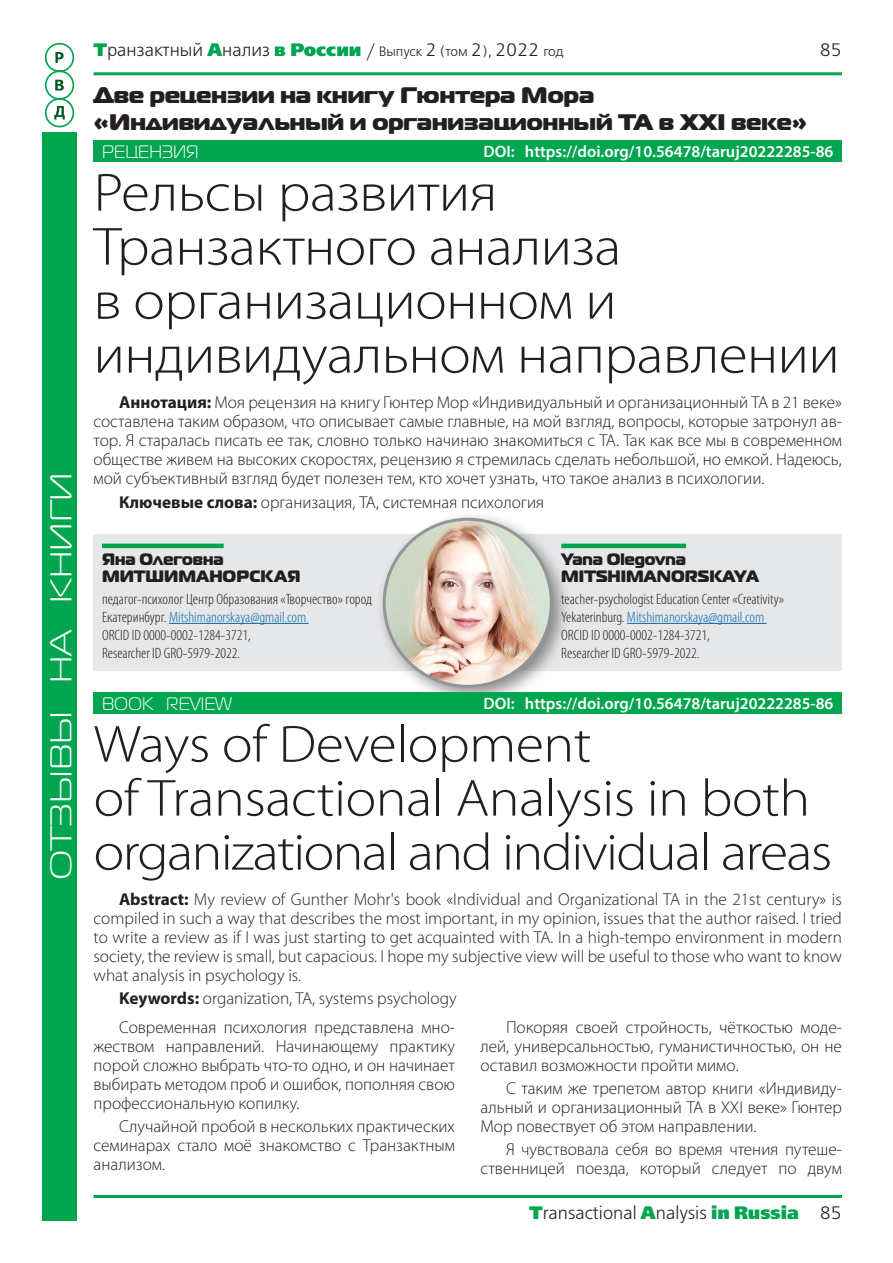
<style>
.page{position:relative;width:893px;height:1263px;background:#fff}
.page>*{position:absolute;margin:0;border:0;box-sizing:border-box;transform-origin:0 0}
.Заголовок{font:300 54px/54px "Myriad Pro";letter-spacing:-.01em;color:#231f20;scale:1.1 1}
.Заголовок-2{font:300 52.5px/54px "Myriad Pro";letter-spacing:-.01em;color:#231f20;scale:1.1 1}
.t1{font:30px "Magistral C";color:#fff;scale:1.3 1}
.Подзаголовок{font:22.5px/27px "Magistral Black C";color:#231f20;scale:1.1 1}
.t2{font:18px "Free Set Light C";color:#231f20}
.Рубрика_Справка{font:18px "Magistral C";color:#fff}
.t3{font:300 17.25px/18.9px "Myriad Pro";color:#231f20;text-align:justify}
.Рубрика_Справка-2{font:600 16.5px "Myriad Pro";color:#fff}
.Avtor{font:16.5px/16.5px "Magistral Black C";color:#231f20}
.Avtor_текст{font:300 condensed 15px/18px "Myriad Pro";color:#231f20;scale:1.05 1}
.s1{font-family:"Free Set Extra Bold C";color:#00a54f}
.s2{font-size:13.5px}
.s3{font-weight:700}
.s4{color:#0e6aab}
</style>
<div class="page">
<svg style="left:44px;top:43px;width:31px;height:85px"></svg>
<hr style="left:94px;top:72px;width:748px;height:3px;background:#00a54f">
<div style="left:43px;top:132px;width:34px;height:1088px;background:#00a54f"></div>
<hr style="left:94px;top:1195px;width:748px;height:3px;background:#00a54f">
<div style="left:94px;top:535px;width:748px;height:136px;background:#e6e7e9"></div>
<hr style="left:102px;top:544px;width:122px;height:4px;background:#00a54f">
<hr style="left:169px;top:623px;width:140px;height:1px;background:#0e6aab">
<hr style="left:561px;top:544px;width:125px;height:4px;background:#00a54f">
<hr style="left:627px;top:623px;width:140px;height:1px;background:#0e6aab">
<div style="left:375px;top:510px;width:198px;height:198px;background:#231f20;opacity:.5"></div>
<img style="left:384px;top:519px;width:167px;height:167px;border-radius:84px">
<div style="left:94px;top:140px;width:748px;height:22px;background:#00a54f"></div>
<div style="left:94px;top:692px;width:748px;height:22px;background:#00a54f"></div>
<h3 class="t1" style="left:45px;top:880px;width:315px;rotate:-90deg">ОТЗЫВЫ НА КНИГИ</h3>
<p class="t2" style="left:94px;top:41px;width:472px"><span class="s1">Т</span>ранзактный <span class="s1">А</span>нализ <span class="s1">в России</span> / <span class="s2">Выпуск</span> 2 <span class="s2">(том</span> 2<span class="s2">),</span> 2022 <span class="s2">год</span></p>
<p class="t2" style="left:820px;top:41px;width:24px">85</p>
<p class="Подзаголовок" style="left:94px;top:81px;width:650px">Две рецензии на книгу Гюнтера Мора «Индивидуальный и организационный ТА в ХХI веке»</p>
<p class="Рубрика_Справка" style="left:102px;top:143px;width:98px">РЕЦЕНЗИЯ</p>
<p class="Рубрика_Справка-2" style="left:484px;top:141px;width:351px">DOI: https://doi.org/10.56478/taruj20222285-86</p>
<p class="Заголовок" style="left:94px;top:165px;width:680px">Рельсы развития<br>Транзактного анализа<br>в организационном и индивидуальном направлении</p>
<p class="t3" style="left:94px;top:393px;width:750px;text-indent:26px"><span class="s3">Аннотация:</span> Моя рецензия на книгу Гюнтер Мор «Индивидуальный и организационный ТА в 21 веке» составлена таким образом, что описывает самые главные, на мой взгляд, вопросы, которые затронул ав&shy;тор. Я старалась писать ее так, словно только начинаю знакомиться с ТА. Так как все мы в современном обществе живем на высоких скоростях, рецензию я стремилась сделать небольшой, но емкой. Надеюсь, мой субъективный взгляд будет полезен тем, кто хочет узнать, что такое анализ в психологии.</p>
<p class="t3" style="left:119px;top:492px;width:427px"><span class="s3">Ключевые слова:</span> организация, ТА, системная психология</p>
<p class="Avtor" style="left:102px;top:550px;width:200px">Яна Олеговна<br>МИТШИМАНОРСКАЯ</p>
<p class="Avtor_текст" style="left:102px;top:590px;width:259px">педагог-психолог Центр Образования «Творчество» город Екатеринбург. <span class="s4">Mitshimanorskaya@gmail.com<br></span>ORCID ID 0000-0002-1284-3721,<br>Researcher ID GRO-5979-2022.</p>
<p class="Avtor" style="left:561px;top:550px;width:199px">Yana Olegovna<br>MITSHIMANORSKAYA</p>
<p class="Avtor_текст" style="left:561px;top:590px;width:214px">teacher-psychologist Education Center «Creativity» Yekaterinburg. <span class="s4">Mitshimanorskaya@gmail.com </span>ORCID ID 0000-0002-1284-3721,<br>Researcher ID GRO-5979-2022.</p>
<p class="Рубрика_Справка" style="left:102px;top:695px;width:131px">BOOK REVIEW</p>
<p class="Рубрика_Справка-2" style="left:484px;top:693px;width:351px">DOI: https://doi.org/10.56478/taruj20222285-86</p>
<p class="Заголовок-2" style="left:94px;top:717px;width:673px">Ways of Development<br>of Transactional Analysis in both organizational and individual areas</p>
<p class="t3" style="left:94px;top:890px;width:750px;text-indent:26px"><span class="s3">Abstract:</span> My review of Gunther Mohr's book «Individual and Organizational TA in the 21st century» is compiled in such a way that describes the most important, in my opinion, issues that the author raised. I tried to write a review as if I was just starting to get acquainted with TA. In a high-tempo environment in modern society, the review is small, but capacious. I hope my subjective view will be useful to those who want to know what analysis in psychology is.</p>
<p class="t3" style="left:119px;top:989px;width:339px"><span class="s3">Keywords:</span> organization, TA, systems psychology</p>
<p class="t3" style="left:94px;top:1017px;width:363px;text-indent:26px">Современная психология представлена мно&shy;жеством направлений. Начинающему практику порой сложно выбрать что-то одно, и он начинает выбирать методом проб и ошибок, пополняя свою профессиональную копилку.</p>
<p class="t3" style="left:94px;top:1116px;width:363px;text-indent:26px">Случайной пробой в нескольких практических семинарах стало моё знакомство с Транзактным анализом.</p>
<p class="t3" style="left:480px;top:1017px;width:363px;text-indent:26px">Покоряя своей стройность, чёткостью моде&shy;лей, универсальностью, гуманистичностью, он не оставил возможности пройти мимо.</p>
<p class="t3" style="left:480px;top:1079px;width:363px;text-indent:26px">С таким же трепетом автор книги «Индивиду&shy;альный и организационный ТА в XXI веке» Гюнтер Мор повествует об этом направлении.</p>
<p class="t3" style="left:480px;top:1140px;width:363px;text-align:right">Я чувствовала себя во время чтения путеше&shy;ственницей поезда, который следует по двум</p>
<p class="t2" style="left:529px;top:1204px;width:314px"><span class="s1">T</span>ransactional <span class="s1">A</span>nalysis <span class="s1">in Russia</span> 85</p>
</div>
